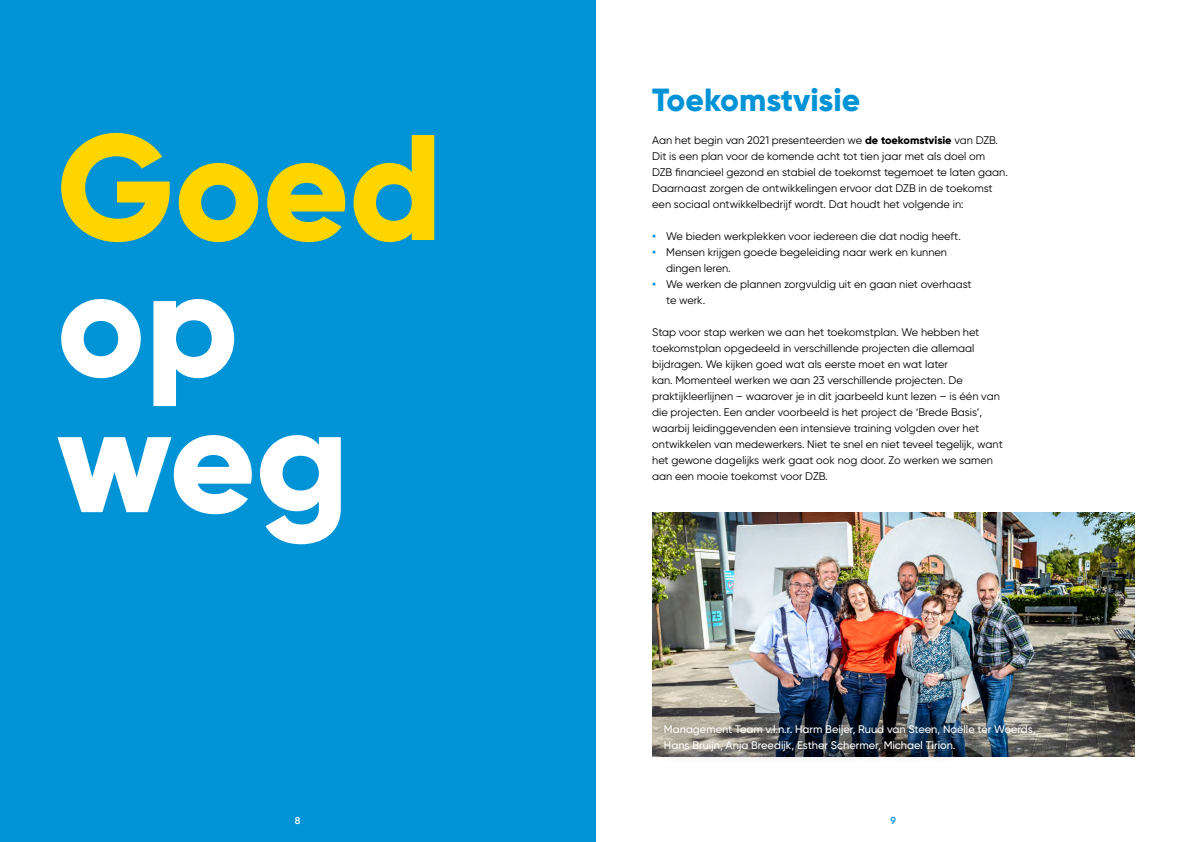
<style>
.page{position:relative;width:1191px;height:842px;background:#fff}
.page>*{position:absolute;margin:0;border:0;box-sizing:border-box;transform-origin:0 0}
.t1{font:800 150px/136.1px "Gilroy";color:#fff}
.t2{font:800 150px "Gilroy";color:#ffd500}
.t3{font:800 32px "Gilroy";color:#0093d6}
.t4{font:11px/16px "Gilroy";color:#000}
.t5{font:500 11px/16px "Gilroy";color:#fff}
.t6{font:600 10px "Gilroy";color:#0093d6}
.t7{font:600 10px "Gilroy";color:#fff}
.s1{font-weight:800}
.s2{font-weight:700;color:#0093d6}
</style>
<div class="page">
<div style="left:0;top:0;width:595px;height:842px;background:#0093d6"></div>
<img style="left:652px;top:512px;width:482px;height:245px">
<img style="left:652px;top:710px;width:396px;height:49px">
<h1 class="t2" style="left:57px;top:93px;width:387px">Goed</h1>
<h1 class="t1" style="left:57px;top:255px;width:294px">op weg</h1>
<p class="t7" style="left:295px;top:814px;width:7px">8</p>
<h2 class="t3" style="left:652px;top:79px;width:210px">Toekomstvisie</h2>
<p class="t4" style="left:652px;top:132px;width:357px">Aan het begin van 2021 presenteerden we <span class="s1">de toekomstvisie</span> van DZB.<br>Dit is een plan voor de komende acht tot tien jaar met als doel om DZB financieel gezond en stabiel de toekomst tegemoet te laten gaan.<br>Daarnaast zorgen de ontwikkelingen ervoor dat DZB in de toekomst een sociaal ontwikkelbedrijf wordt. Dat houdt het volgende in:</p>
<p class="t4" style="left:652px;top:228px;width:310px"><span class="s2">•</span> We bieden werkplekken voor iedereen die dat nodig heeft.</p>
<p class="t4" style="left:666px;top:244px;width:282px;text-indent:-14px"><span class="s2">•</span> Mensen krijgen goede begeleiding naar werk en kunnen dingen leren.</p>
<p class="t4" style="left:666px;top:276px;width:307px;text-indent:-14px"><span class="s2">•</span> We werken de plannen zorgvuldig uit en gaan niet overhaast te werk.</p>
<p class="t4" style="left:652px;top:324px;width:352px">Stap voor stap werken we aan het toekomstplan. We hebben het toekomstplan opgedeeld in verschillende projecten die allemaal bijdragen. We kijken goed wat als eerste moet en wat later<br>kan. Momenteel werken we aan 23 verschillende projecten. De praktijkleerlijnen – waarover je in dit jaarbeeld kunt lezen – is één van die projecten. Een ander voorbeeld is het project de ‘Brede Basis’, waarbij leidinggevenden een intensieve training volgden over het ontwikkelen van medewerkers. Niet te snel en niet teveel tegelijk, want het gewone dagelijks werk gaat ook nog door. Zo werken we samen aan een mooie toekomst voor DZB.</p>
<p class="t5" style="left:664px;top:721px;width:373px">Management Team v.l.n.r. Harm Beijer, Ruud van Steen, Noëlle ter Woerds,<br>Hans Bruijn, Anja Breedijk, Esther Schermer, Michael Tirion.</p>
<p class="t6" style="left:890px;top:814px;width:7px">9</p>
</div>
